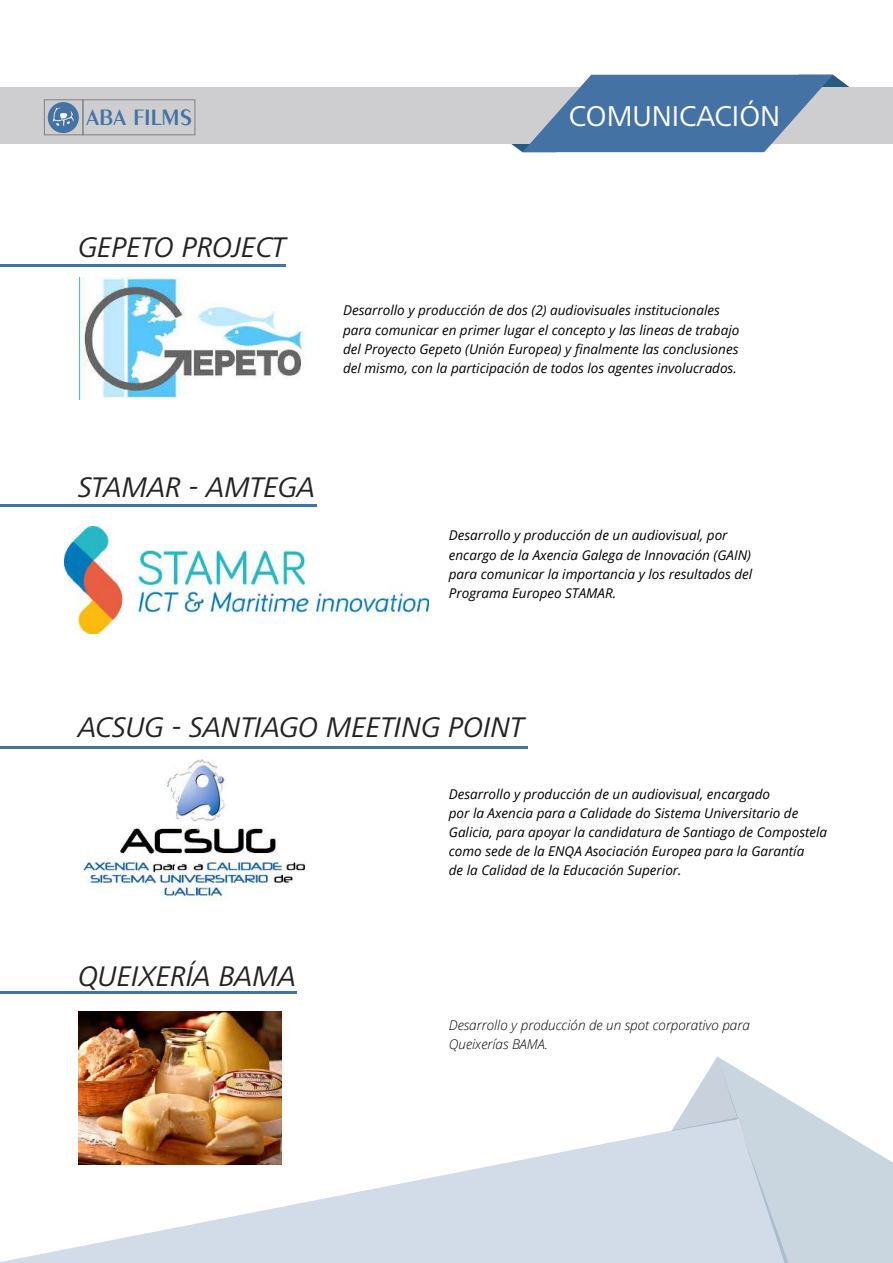
<style>
.page{position:relative;width:893px;height:1263px;background:#fff}
.page>*{position:absolute;margin:0;border:0;box-sizing:border-box;transform-origin:0 0}
.t1{font:29.7px "Frutiger Next LT";color:#fff}
.t2{font:italic 29.4px "Frutiger Next LT";color:#222221}
.t3{font:600 23.85px "Peignot";color:#4572a4}
.t4{font:italic 13.5px/19.2px "Open Sans";color:#000}
.t5{font:italic 300 13.5px/19.2px "Open Sans";color:#000}
</style>
<div class="page">
<div style="left:0;top:87px;width:893px;height:57px;background:#ceced0"></div>
<svg style="left:511px;top:75px;width:339px;height:77px"></svg>
<svg style="left:679px;top:1056px;width:214px;height:207px"></svg>
<svg style="left:0;top:1118px;width:817px;height:145px;fill:#d1dce8"></svg>
<img style="left:65px;top:526px;width:364px;height:108px">
<img style="left:79px;top:278px;width:227px;height:121px">
<img style="left:80px;top:759px;width:225px;height:142px">
<img style="left:79px;top:1011px;width:203px;height:153px">
<div style="left:48px;top:102px;width:31px;height:31px;background:#4572a4;border-radius:50%"></div>
<svg style="left:53px;top:107px;width:21px;height:19px"></svg>
<div style="left:44px;top:100px;width:39px;height:35px;border:1px solid #808080"></div>
<div style="left:83px;top:100px;width:112px;height:35px;border:1px solid #808080"></div>
<hr style="left:0;top:264px;width:285px;height:2px;background:#4572a4">
<hr style="left:0;top:504px;width:316px;height:2px;background:#4572a4">
<hr style="left:0;top:992px;width:297px;height:2px;background:#4572a4">
<hr style="left:0;top:746px;width:527px;height:2px;background:#4572a4">
<h3 class="t3" style="left:86px;top:104px;width:107px">ABA FILMS</h3>
<h1 class="t1" style="left:569px;top:100px;width:213px">COMUNICACIÓN</h1>
<h2 class="t2" style="left:78px;top:231px;width:209px">GEPETO PROJECT</h2>
<p class="t4" style="left:343px;top:301px;width:398px">Desarrollo y producción de dos (2) audiovisuales institucionales para comunicar en primer lugar el concepto y las lineas de trabajo del Proyecto Gepeto (Unión Europea) y finalmente las conclusiones del mismo, con la participación de todos los agentes involucrados.</p>
<h2 class="t2" style="left:78px;top:471px;width:238px">STAMAR - AMTEGA</h2>
<p class="t4" style="left:449px;top:526px;width:305px">Desarrollo y producción de un audiovisual, por encargo de la Axencia Galega de Innovación (GAIN) para comunicar la importancia y los resultados del Programa Europeo STAMAR.</p>
<h2 class="t2" style="left:78px;top:711px;width:447px">ACSUG - SANTIAGO MEETING POINT</h2>
<h2 class="t2" style="left:78px;top:960px;width:220px">QUEIXERÍA BAMA</h2>
<p class="t4" style="left:449px;top:784px;width:380px">Desarrollo y producción de un audiovisual, encargado<br>por la Axencia para a Calidade do Sistema Universitario de Galicia, para apoyar la candidatura de Santiago de Compostela como sede de la ENQA Asociación Europea para la Garantía<br>de la Calidad de la Educación Superior.</p>
<p class="t5" style="left:449px;top:1014px;width:302px">Desarrollo y producción de un spot corporativo para<br>Queixerías BAMA.</p>
</div>
